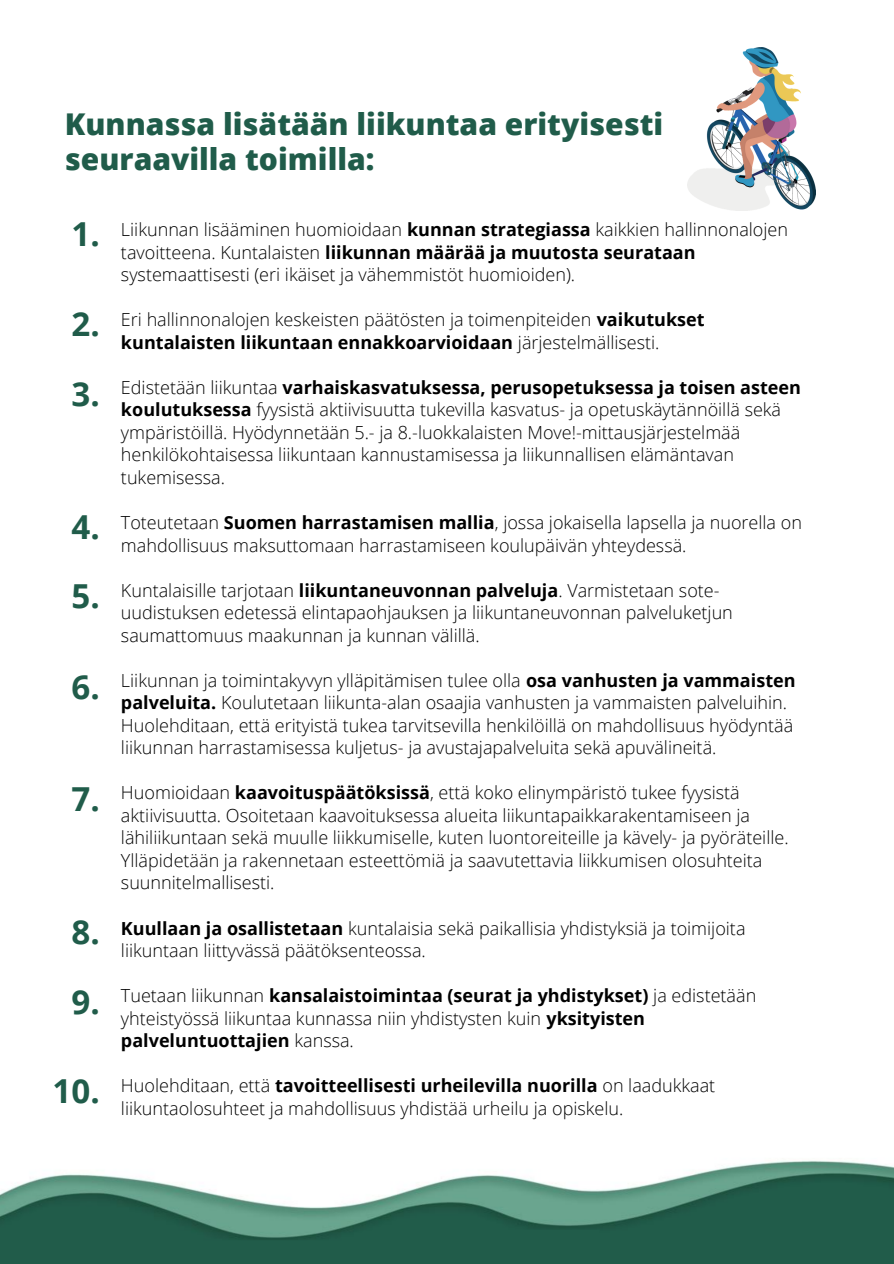
<style>
.page{position:relative;width:894px;height:1264px;background:#fff}
.page>*{position:absolute;margin:0;border:0;box-sizing:border-box;transform-origin:0 0}
.t1{font:700 33px "Open Sans";color:#205c4a}
.t2{font:800 30px/35px "Open Sans";color:#205c4a}
.t3{font:300 18px/22.5px "Open Sans";color:#000}
.s1{font-weight:700}
</style>
<div class="page">
<img style="left:0;top:1161px;width:893px;height:102px">
<img style="left:687px;top:47px;width:128px;height:163px">
<p class="t2" style="left:65px;top:105px;width:600px">Kunnassa lisätään liikuntaa erityisesti seuraavilla toimilla:</p>
<p class="t1" style="left:72px;top:211px;width:30px">1.</p>
<p class="t1" style="left:72px;top:301px;width:30px">2.</p>
<p class="t1" style="left:72px;top:370px;width:30px">3.</p>
<p class="t1" style="left:72px;top:504px;width:30px">4.</p>
<p class="t1" style="left:72px;top:573px;width:30px">5.</p>
<p class="t1" style="left:72px;top:663px;width:30px">6.</p>
<p class="t1" style="left:72px;top:776px;width:30px">7.</p>
<p class="t1" style="left:72px;top:908px;width:30px">8.</p>
<p class="t1" style="left:72px;top:978px;width:30px">9.</p>
<p class="t1" style="left:53px;top:1067px;width:49px">10.</p>
<p class="t3" style="left:121px;top:218px;width:668px">Liikunnan lisääminen huomioidaan <span class="s1">kunnan strategiassa</span> kaikkien hallinnonalojen tavoitteena. Kuntalaisten <span class="s1">liikunnan määrää ja muutosta seurataan </span>systemaattisesti (eri ikäiset ja vähemmistöt huomioiden).</p>
<p class="t3" style="left:121px;top:308px;width:585px">Eri hallinnonalojen keskeisten päätösten ja toimenpiteiden <span class="s1">vaikutukset kuntalaisten liikuntaan ennakkoarvioidaan</span> järjestelmällisesti.</p>
<p class="t3" style="left:121px;top:375px;width:681px">Edistetään liikuntaa <span class="s1">varhaiskasvatuksessa, perusopetuksessa ja toisen asteen koulutuksessa</span> fyysistä aktiivisuutta tukevilla kasvatus- ja opetuskäytännöillä sekä ympäristöillä. Hyödynnetään 5.- ja 8.-luokkalaisten Move!-mittausjärjestelmää henkilökohtaisessa liikuntaan kannustamisessa ja liikunnallisen elämäntavan tukemisessa.</p>
<p class="t3" style="left:121px;top:511px;width:682px">Toteutetaan <span class="s1">Suomen harrastamisen mallia</span>, jossa jokaisella lapsella ja nuorella on mahdollisuus maksuttomaan harrastamiseen koulupäivän yhteydessä.</p>
<p class="t3" style="left:121px;top:578px;width:613px">Kuntalaisille tarjotaan <span class="s1">liikuntaneuvonnan palveluja</span>. Varmistetaan sote&shy;uudistuksen edetessä elintapaohjauksen ja liikuntaneuvonnan palveluketjun saumattomuus maakunnan ja kunnan välillä.</p>
<p class="t3" style="left:121px;top:668px;width:676px">Liikunnan ja toimintakyvyn ylläpitämisen tulee olla <span class="s1">osa vanhusten ja vammaisten palveluita.</span> Koulutetaan liikunta-alan osaajia vanhusten ja vammaisten palveluihin.<br>Huolehditaan, että erityistä tukea tarvitsevilla henkilöillä on mahdollisuus hyödyntää liikunnan harrastamisessa kuljetus- ja avustajapalveluita sekä apuvälineitä.</p>
<p class="t3" style="left:121px;top:781px;width:669px">Huomioidaan <span class="s1">kaavoituspäätöksissä</span>, että koko elinympäristö tukee fyysistä aktiivisuutta. Osoitetaan kaavoituksessa alueita liikuntapaikkarakentamiseen ja lähiliikuntaan sekä muulle liikkumiselle, kuten luontoreiteille ja kävely- ja pyöräteille.<br>Ylläpidetään ja rakennetaan esteettömiä ja saavutettavia liikkumisen olosuhteita suunnitelmallisesti.</p>
<p class="t3" style="left:121px;top:916px;width:626px"><span class="s1">Kuullaan ja osallistetaan</span> kuntalaisia sekä paikallisia yhdistyksiä ja toimijoita liikuntaan liittyvässä päätöksenteossa.</p>
<p class="t3" style="left:121px;top:983px;width:636px">Tuetaan liikunnan <span class="s1">kansalaistoimintaa (seurat ja yhdistykset)</span> ja edistetään yhteistyössä liikuntaa kunnassa niin yhdistysten kuin <span class="s1">yksityisten palveluntuottajien</span> kanssa.</p>
<p class="t3" style="left:121px;top:1073px;width:595px">Huolehditaan, että <span class="s1">tavoitteellisesti urheilevilla nuorilla</span> on laadukkaat liikuntaolosuhteet ja mahdollisuus yhdistää urheilu ja opiskelu.</p>
</div>
